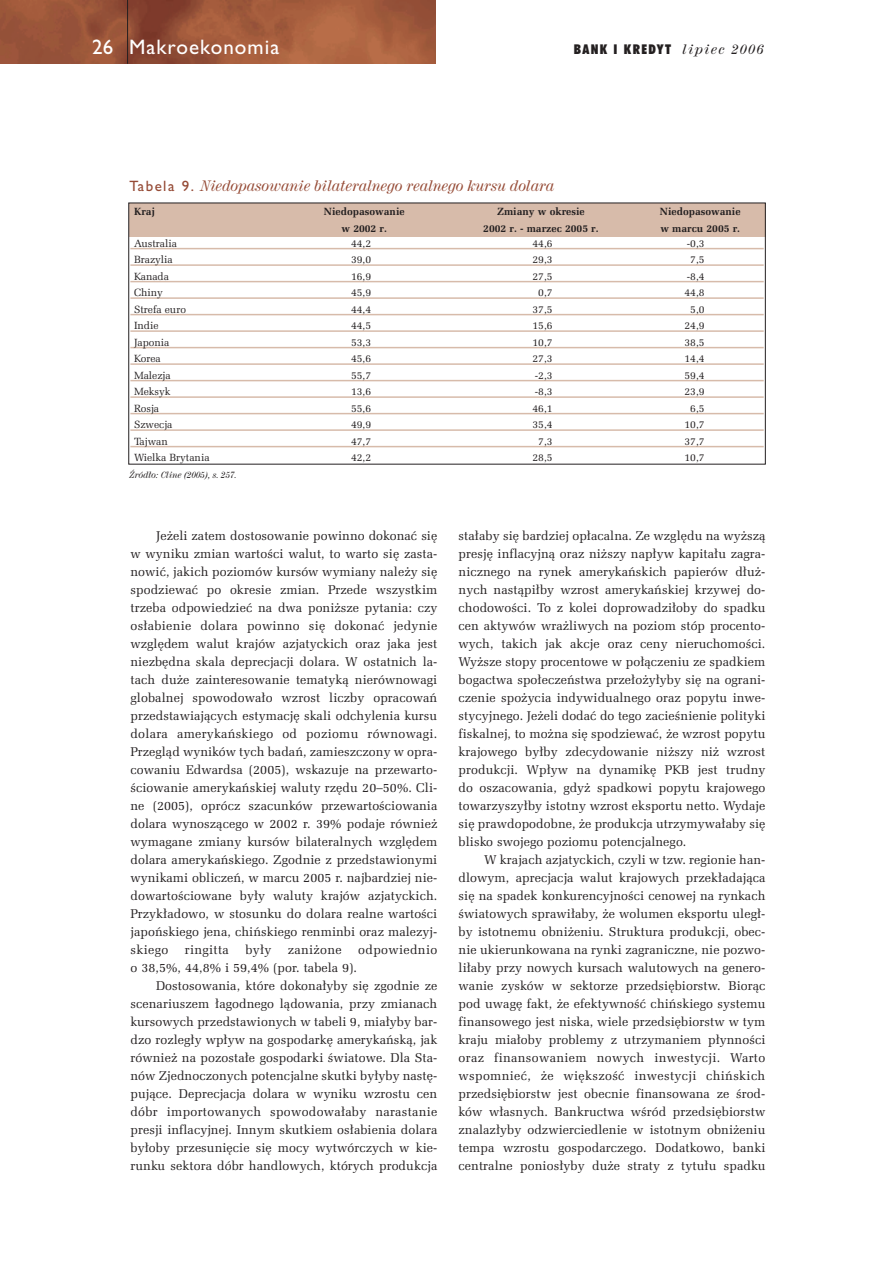
<style>
.page{position:relative;width:893px;height:1263px;background:#fff}
.page>*{position:absolute;margin:0;border:0;box-sizing:border-box;transform-origin:0 0}
.t1{font:21px "Gill Sans PL";letter-spacing:.05em;color:#fff}
.t2{font:italic 15px "Century 725 PL";letter-spacing:-.005em;color:#954a35;scale:.95 1}
.t3{font:900 condensed 13.5px "Futura PL";letter-spacing:.1em;color:#231f20}
.t4{font:12.75px/18px "Zapf Elliptical 711 PL";letter-spacing:.005em;color:#231f20;text-align:justify}
.t5{font:12.75px "Zapf Elliptical 711 PL";letter-spacing:.025em;color:#231f20}
.t6{font:10.5px "Zapf Elliptical 711 PL";color:#231f20}
.t7{font:700 10.5px "Zapf Ellipt EU";color:#231f20}
.t8{font:italic 9px "Century 725 PL";color:#231f20;scale:.95 1}
.s1{font-family:"Century 725 PL";font-weight:400;font-style:italic;font-stretch:normal}
.s2{font-family:"Gill Sans PL";font-style:normal}
</style>
<div class="page">
<img style="left:0;top:0;width:436px;height:64px">
<hr style="left:127px;top:0;width:1px;height:64px;background:#231f20">
<div style="left:129px;top:203px;width:636px;height:33px;background:#d7bbaa"></div>
<hr style="left:130px;top:248px;width:634px;height:1px;background:#d7bbaa">
<hr style="left:130px;top:264px;width:634px;height:2px;background:#d7bbaa">
<hr style="left:130px;top:281px;width:634px;height:1px;background:#d7bbaa">
<hr style="left:130px;top:297px;width:634px;height:2px;background:#d7bbaa">
<hr style="left:130px;top:314px;width:634px;height:1px;background:#d7bbaa">
<hr style="left:130px;top:330px;width:634px;height:2px;background:#d7bbaa">
<hr style="left:130px;top:347px;width:634px;height:1px;background:#d7bbaa">
<hr style="left:130px;top:363px;width:634px;height:2px;background:#d7bbaa">
<hr style="left:130px;top:380px;width:634px;height:1px;background:#d7bbaa">
<hr style="left:130px;top:396px;width:634px;height:2px;background:#d7bbaa">
<hr style="left:130px;top:413px;width:634px;height:1px;background:#d7bbaa">
<hr style="left:130px;top:429px;width:634px;height:2px;background:#d7bbaa">
<hr style="left:130px;top:446px;width:634px;height:1px;background:#d7bbaa">
<h1 class="t1" style="left:92px;top:39px;width:189px">26 Makroekonomia</h1>
<p class="t3" style="left:574px;top:43px;width:192px">BANK I KREDYT <span class="s1">lipiec 2006</span></p>
<p class="t2" style="left:129px;top:180px;width:449px"><span class="s2">Tabela 9.</span> Niedopasowanie bilateralnego realnego kursu dolara</p>
<p class="t7" style="left:134px;top:208px;width:22px">Kraj</p>
<p class="t7" style="left:324px;top:208px;width:82px">Niedopasowanie</p>
<p class="t7" style="left:497px;top:208px;width:89px">Zmiany w okresie</p>
<p class="t7" style="left:660px;top:208px;width:82px">Niedopasowanie</p>
<p class="t7" style="left:341px;top:224px;width:47px">w 2002 r.</p>
<p class="t7" style="left:483px;top:224px;width:117px">2002 r. - marzec 2005 r.</p>
<p class="t7" style="left:660px;top:224px;width:81px">w marcu 2005 r.</p>
<p class="t6" style="left:134px;top:239px;width:44px">Australia</p>
<p class="t6" style="left:351px;top:239px;width:22px">44,2</p>
<p class="t6" style="left:532px;top:239px;width:22px">44,6</p>
<p class="t6" style="left:687px;top:239px;width:19px">-0,3</p>
<p class="t6" style="left:134px;top:255px;width:40px">Brazylia</p>
<p class="t6" style="left:351px;top:255px;width:22px">39,0</p>
<p class="t6" style="left:532px;top:255px;width:22px">29,3</p>
<p class="t6" style="left:690px;top:255px;width:16px">7,5</p>
<p class="t6" style="left:134px;top:272px;width:37px">Kanada</p>
<p class="t6" style="left:351px;top:272px;width:22px">16,9</p>
<p class="t6" style="left:532px;top:272px;width:22px">27,5</p>
<p class="t6" style="left:687px;top:272px;width:19px">-8,4</p>
<p class="t6" style="left:134px;top:288px;width:30px">Chiny</p>
<p class="t6" style="left:351px;top:288px;width:22px">45,9</p>
<p class="t6" style="left:538px;top:288px;width:16px">0,7</p>
<p class="t6" style="left:684px;top:288px;width:22px">44,8</p>
<p class="t6" style="left:134px;top:305px;width:54px">Strefa euro</p>
<p class="t6" style="left:351px;top:305px;width:22px">44,4</p>
<p class="t6" style="left:532px;top:305px;width:22px">37,5</p>
<p class="t6" style="left:690px;top:305px;width:16px">5,0</p>
<p class="t6" style="left:134px;top:321px;width:26px">Indie</p>
<p class="t6" style="left:351px;top:321px;width:22px">44,5</p>
<p class="t6" style="left:532px;top:321px;width:22px">15,6</p>
<p class="t6" style="left:684px;top:321px;width:22px">24,9</p>
<p class="t6" style="left:134px;top:338px;width:37px">Japonia</p>
<p class="t6" style="left:351px;top:338px;width:22px">53,3</p>
<p class="t6" style="left:532px;top:338px;width:22px">10,7</p>
<p class="t6" style="left:684px;top:338px;width:22px">38,5</p>
<p class="t6" style="left:134px;top:354px;width:28px">Korea</p>
<p class="t6" style="left:351px;top:354px;width:22px">45,6</p>
<p class="t6" style="left:532px;top:354px;width:22px">27,3</p>
<p class="t6" style="left:684px;top:354px;width:22px">14,4</p>
<p class="t6" style="left:134px;top:371px;width:38px">Malezja</p>
<p class="t6" style="left:351px;top:371px;width:22px">55,7</p>
<p class="t6" style="left:535px;top:371px;width:19px">-2,3</p>
<p class="t6" style="left:684px;top:371px;width:22px">59,4</p>
<p class="t6" style="left:134px;top:387px;width:38px">Meksyk</p>
<p class="t6" style="left:351px;top:387px;width:22px">13,6</p>
<p class="t6" style="left:535px;top:387px;width:19px">-8,3</p>
<p class="t6" style="left:684px;top:387px;width:22px">23,9</p>
<p class="t6" style="left:134px;top:404px;width:27px">Rosja</p>
<p class="t6" style="left:351px;top:404px;width:22px">55,6</p>
<p class="t6" style="left:532px;top:404px;width:22px">46,1</p>
<p class="t6" style="left:690px;top:404px;width:16px">6,5</p>
<p class="t6" style="left:134px;top:420px;width:40px">Szwecja</p>
<p class="t6" style="left:351px;top:420px;width:22px">49,9</p>
<p class="t6" style="left:532px;top:420px;width:22px">35,4</p>
<p class="t6" style="left:684px;top:420px;width:22px">10,7</p>
<p class="t6" style="left:134px;top:437px;width:35px">Tajwan</p>
<p class="t6" style="left:351px;top:437px;width:22px">47,7</p>
<p class="t6" style="left:538px;top:437px;width:16px">7,3</p>
<p class="t6" style="left:684px;top:437px;width:22px">37,7</p>
<p class="t6" style="left:134px;top:453px;width:77px">Wielka Brytania</p>
<p class="t6" style="left:351px;top:453px;width:22px">42,2</p>
<p class="t6" style="left:532px;top:453px;width:22px">28,5</p>
<p class="t6" style="left:684px;top:453px;width:22px">10,7</p>
<p class="t8" style="left:129px;top:471px;width:115px">èród∏o: Cline (2005), s. 257.</p>
<p class="t4" style="left:130px;top:528px;width:308px;text-indent:26px">Je˝eli zatem dostosowanie powinno dokonaç si´ w wyniku zmian wartoÊci walut, to warto si´ zasta&shy;nowiç, jakich poziomów kursów wymiany nale˝y si´ spodziewaç po okresie zmian. Przede wszystkim trzeba odpowiedzieç na dwa poni˝sze pytania: czy os∏abienie dolara powinno si´ dokonaç jedynie wzgl´dem walut krajów azjatyckich oraz jaka jest niezb´dna skala deprecjacji dolara. W ostatnich la&shy;tach du˝e zainteresowanie tematykà nierównowagi globalnej spowodowa∏o wzrost liczby opracowaƒ przedstawiajàcych estymacj´ skali odchylenia kursu dolara amerykaƒskiego od poziomu równowagi.<br>Przeglàd wyników tych badaƒ, zamieszczony w opra&shy;cowaniu Edwardsa (2005), wskazuje na przewarto-Êciowanie amerykaƒskiej waluty rz´du 20–50%. Cli&shy;ne (2005), oprócz szacunków przewartoÊciowania dolara wynoszàcego w 2002 r. 39% podaje równie˝ wymagane zmiany kursów bilateralnych wzgl´dem dolara amerykaƒskiego. Zgodnie z przedstawionymi wynikami obliczeƒ, w marcu 2005 r. najbardziej nie&shy;dowartoÊciowane by∏y waluty krajów azjatyckich.<br>Przyk∏adowo, w stosunku do dolara realne wartoÊci japoƒskiego jena, chiƒskiego renminbi oraz malezyj&shy;skiego</p>
<p class="t5" style="left:185px;top:944px;width:46px">ringitta</p>
<p class="t4" style="left:245px;top:942px;width:28px">by∏y</p>
<p class="t4" style="left:288px;top:942px;width:55px">zani˝one</p>
<p class="t5" style="left:358px;top:944px;width:81px">odpowiednio</p>
<p class="t4" style="left:130px;top:960px;width:228px">o 38,5%, 44,8% i 59,4% (por. tabela 9).</p>
<p class="t4" style="left:156px;top:978px;width:283px">Dostosowania, które dokona∏yby si´ zgodnie ze</p>
<p class="t4" style="left:130px;top:996px;width:308px">scenariuszem ∏agodnego làdowania, przy zmianach</p>
<p class="t4" style="left:130px;top:1014px;width:308px">kursowych przedstawionych w tabeli 9, mia∏yby bar-</p>
<p class="t4" style="left:130px;top:1032px;width:308px">dzo rozleg∏y wp∏yw na gospodark´ amerykaƒskà, jak</p>
<p class="t4" style="left:130px;top:1050px;width:308px">równie˝ na pozosta∏e gospodarki Êwiatowe. Dla Sta-</p>
<p class="t4" style="left:130px;top:1068px;width:308px">nów Zjednoczonych potencjalne skutki by∏yby nast´-</p>
<p class="t4" style="left:130px;top:1086px;width:308px">pujàce. Deprecjacja dolara w wyniku wzrostu cen</p>
<p class="t4" style="left:130px;top:1104px;width:308px">dóbr importowanych spowodowa∏aby narastanie</p>
<p class="t4" style="left:130px;top:1122px;width:308px">presji inflacyjnej. Innym skutkiem os∏abienia dolara</p>
<p class="t4" style="left:130px;top:1140px;width:308px">by∏oby przesuni´cie si´ mocy wytwórczych w kie-</p>
<p class="t4" style="left:130px;top:1158px;width:308px">runku sektora dóbr handlowych, których produkcja</p>
<p class="t4" style="left:459px;top:528px;width:308px">sta∏aby si´ bardziej op∏acalna. Ze wzgl´du na wy˝szà presj´ inflacyjnà oraz ni˝szy nap∏yw kapita∏u zagra&shy;nicznego na rynek amerykaƒskich papierów d∏u˝- nych nastàpi∏by wzrost amerykaƒskiej krzywej do&shy;chodowoÊci. To z kolei doprowadzi∏oby do spadku cen aktywów wra˝liwych na poziom stóp procento&shy;wych, takich jak akcje oraz ceny nieruchomoÊci.<br>Wy˝sze stopy procentowe w po∏àczeniu ze spadkiem bogactwa spo∏eczeƒstwa prze∏o˝y∏yby si´ na ograni&shy;czenie spo˝ycia indywidualnego oraz popytu inwe&shy;stycyjnego. Je˝eli dodaç do tego zacieÊnienie polityki fiskalnej, to mo˝na si´ spodziewaç, ˝e wzrost popytu krajowego by∏by zdecydowanie ni˝szy ni˝ wzrost produkcji. Wp∏yw na dynamik´ PKB jest trudny do oszacowania, gdy˝ spadkowi popytu krajowego towarzyszy∏by istotny wzrost eksportu netto. Wydaje si´ prawdopodobne, ˝e produkcja utrzymywa∏aby si´ blisko swojego poziomu potencjalnego.</p>
<p class="t4" style="left:459px;top:852px;width:308px;text-indent:26px">W krajach azjatyckich, czyli w tzw. regionie han&shy;dlowym, aprecjacja walut krajowych przek∏adajàca si´ na spadek konkurencyjnoÊci cenowej na rynkach Êwiatowych sprawi∏aby, ˝e wolumen eksportu uleg∏- by istotnemu obni˝eniu. Struktura produkcji, obec&shy;nie ukierunkowana na rynki zagraniczne, nie pozwo&shy;li∏aby przy nowych kursach walutowych na genero&shy;wanie zysków w sektorze przedsi´biorstw. Bioràc pod uwag´ fakt, ˝e efektywnoÊç chiƒskiego systemu finansowego jest niska, wiele przedsi´biorstw w tym kraju mia∏oby problemy z utrzymaniem p∏ynnoÊci oraz finansowaniem nowych inwestycji. Warto wspomnieç, ˝e wi´kszoÊç inwestycji chiƒskich przedsi´biorstw jest obecnie finansowana ze Êrod&shy;ków w∏asnych. Bankructwa wÊród przedsi´biorstw znalaz∏yby odzwierciedlenie w istotnym obni˝eniu tempa wzrostu gospodarczego. Dodatkowo, banki centralne ponios∏yby du˝e straty z tytu∏u spadku</p>
</div>
